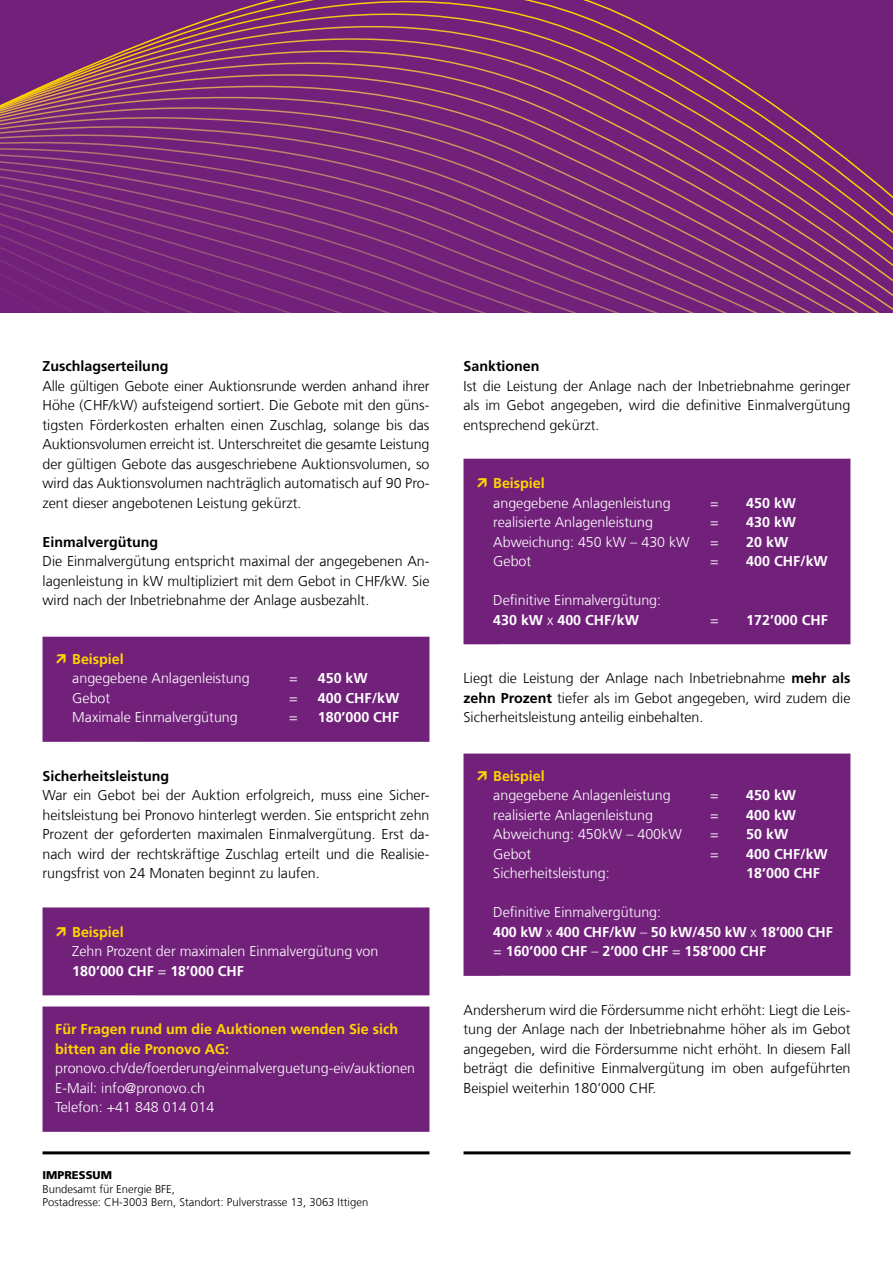
<style>
.page{position:relative;width:893px;height:1263px;background:#fff}
.page>*{position:absolute;margin:0;border:0;box-sizing:border-box;transform-origin:0 0}
.t1{font:300 14.25px/19.5px "Frutiger LT Com";color:#000;text-align:justify}
.t2{font:300 14.25px/19.5px "Frutiger LT Com";color:#fff}
.t3{font:700 14.25px/19.5px "Frutiger LT Com";color:#fff}
.t4{font:700 14.25px/19.5px "Frutiger LT Com";color:#ffd500}
.t5{font:700 14.25px "Frutiger LT Com";color:#000}
.t6{font:300 11.25px/13.5px "Frutiger LT Com";color:#000}
.t7{font:900 11.25px "Frutiger LT Com";color:#000}
.s1{font-weight:700}
.s2{font-weight:300}
</style>
<div class="page">
<svg style="left:0;top:0;width:893px;height:313px;background:#7a2c76"></svg>
<hr style="left:43px;top:1151px;width:386px;height:3px;background:#000">
<hr style="left:463px;top:1151px;width:387px;height:3px;background:#000">
<div style="left:463px;top:459px;width:387px;height:185px;background:#72217b"></div>
<div style="left:463px;top:753px;width:387px;height:223px;background:#72217b"></div>
<div style="left:43px;top:1006px;width:386px;height:126px;background:#72217b"></div>
<div style="left:43px;top:907px;width:386px;height:88px;background:#72217b"></div>
<svg style="left:477px;top:478px;width:10px;height:10px"></svg>
<svg style="left:477px;top:771px;width:10px;height:9px"></svg>
<div style="left:43px;top:637px;width:386px;height:105px;background:#72217b"></div>
<p class="t5" style="left:43px;top:358px;width:127px">Zuschlagserteilung</p>
<p class="t1" style="left:43px;top:376px;width:388px">Alle gültigen Gebote einer Auktionsrunde werden anhand ihrer Höhe (CHF/kW) aufsteigend sortiert. Die Gebote mit den güns&shy;tigsten Förderkosten erhalten einen Zuschlag, solange bis das Auktionsvolumen erreicht ist. Unterschreitet die gesamte Leistung der gültigen Gebote das ausgeschriebene Auktionsvolumen, so wird das Auktionsvolumen nachträglich automatisch auf 90 Pro&shy;zent dieser angebotenen Leistung gekürzt.</p>
<p class="t5" style="left:43px;top:533px;width:117px">Einmalvergütung</p>
<p class="t1" style="left:43px;top:552px;width:388px">Die Einmalvergütung entspricht maximal der angegebenen An&shy;lagenleistung in kW multipliziert mit dem Gebot in CHF/kW. Sie wird nach der Inbetriebnahme der Anlage ausbezahlt.</p>
<p class="t4" style="left:72px;top:649px;width:53px">Beispiel</p>
<p class="t2" style="left:72px;top:669px;width:179px">angegebene Anlagenleistung</p>
<p class="t2" style="left:289px;top:669px;width:10px">=</p>
<p class="t3" style="left:318px;top:669px;width:51px">450 kW</p>
<p class="t2" style="left:72px;top:688px;width:40px">Gebot</p>
<p class="t2" style="left:289px;top:688px;width:10px">=</p>
<p class="t3" style="left:318px;top:688px;width:83px">400 CHF/kW</p>
<p class="t2" style="left:72px;top:708px;width:167px">Maximale Einmalvergütung</p>
<p class="t2" style="left:289px;top:708px;width:10px">=</p>
<p class="t3" style="left:318px;top:708px;width:83px">180’000 CHF</p>
<p class="t5" style="left:43px;top:767px;width:128px">Sicherheitsleistung</p>
<p class="t1" style="left:43px;top:786px;width:388px">War ein Gebot bei der Auktion erfolgreich, muss eine Sicher&shy;heitsleistung bei Pronovo hinterlegt werden. Sie entspricht zehn Prozent der geforderten maximalen Einmalvergütung. Erst da&shy;nach wird der rechtskräftige Zuschlag erteilt und die Realisie&shy;rungsfrist von 24 Monaten beginnt zu laufen.</p>
<p class="t4" style="left:72px;top:922px;width:53px">Beispiel</p>
<p class="t2" style="left:72px;top:942px;width:308px">Zehn Prozent der maximalen Einmalvergütung von<br><span class="s1">180’000 CHF</span> = <span class="s1">18’000 CHF</span></p>
<p class="t4" style="left:55px;top:1020px;width:344px">Für Fragen rund um die Auktionen wenden Sie sich bitten an die Pronovo AG:</p>
<p class="t2" style="left:55px;top:1059px;width:361px">pronovo.ch/de/foerderung/einmalverguetung-eiv/auktionen<br>E-Mail: info@pronovo.ch<br>Telefon: +41 848 014 014</p>
<p class="t7" style="left:43px;top:1169px;width:71px">IMPRESSUM</p>
<p class="t6" style="left:43px;top:1182px;width:327px">Bundesamt für Energie BFE,<br>Postadresse: CH-3003 Bern, Standort: Pulverstrasse 13, 3063 Ittigen</p>
<p class="t5" style="left:463px;top:358px;width:78px">Sanktionen</p>
<p class="t1" style="left:463px;top:376px;width:388px">Ist die Leistung der Anlage nach der Inbetriebnahme geringer als im Gebot angegeben, wird die definitive Einmalvergütung entsprechend gekürzt.</p>
<p class="t4" style="left:493px;top:474px;width:53px">Beispiel</p>
<p class="t2" style="left:493px;top:493px;width:179px">angegebene Anlagenleistung</p>
<p class="t2" style="left:710px;top:493px;width:10px">=</p>
<p class="t3" style="left:746px;top:493px;width:51px">450 kW</p>
<p class="t2" style="left:493px;top:513px;width:161px">realisierte Anlagenleistung</p>
<p class="t2" style="left:710px;top:513px;width:10px">=</p>
<p class="t3" style="left:746px;top:513px;width:51px">430 kW</p>
<p class="t2" style="left:493px;top:532px;width:198px">Abweichung: 450 kW – 430 kW</p>
<p class="t2" style="left:710px;top:532px;width:10px">=</p>
<p class="t3" style="left:746px;top:532px;width:43px">20 kW</p>
<p class="t2" style="left:493px;top:552px;width:40px">Gebot</p>
<p class="t2" style="left:710px;top:552px;width:10px">=</p>
<p class="t3" style="left:746px;top:552px;width:83px">400 CHF/kW</p>
<p class="t2" style="left:493px;top:591px;width:169px">Definitive Einmalvergütung:<br><span class="s1">430 kW</span> x <span class="s1">400 CHF/kW</span></p>
<p class="t2" style="left:710px;top:610px;width:10px">=</p>
<p class="t3" style="left:746px;top:610px;width:83px">172’000 CHF</p>
<p class="t1" style="left:463px;top:669px;width:388px">Liegt die Leistung der Anlage nach Inbetriebnahme <span class="s1">mehr als zehn Prozent</span> tiefer als im Gebot angegeben, wird zudem die Sicherheitsleistung anteilig einbehalten.</p>
<p class="t4" style="left:493px;top:766px;width:53px">Beispiel</p>
<p class="t2" style="left:493px;top:786px;width:179px">angegebene Anlagenleistung</p>
<p class="t2" style="left:710px;top:786px;width:10px">=</p>
<p class="t3" style="left:746px;top:786px;width:51px">450 kW</p>
<p class="t2" style="left:493px;top:805px;width:161px">realisierte Anlagenleistung</p>
<p class="t2" style="left:710px;top:805px;width:10px">=</p>
<p class="t3" style="left:746px;top:805px;width:51px">400 kW</p>
<p class="t2" style="left:493px;top:825px;width:190px">Abweichung: 450kW – 400kW</p>
<p class="t2" style="left:710px;top:825px;width:10px">=</p>
<p class="t3" style="left:746px;top:825px;width:43px">50 kW</p>
<p class="t2" style="left:493px;top:844px;width:40px">Gebot</p>
<p class="t2" style="left:710px;top:844px;width:10px">=</p>
<p class="t3" style="left:746px;top:844px;width:83px">400 CHF/kW</p>
<p class="t2" style="left:493px;top:864px;width:118px">Sicherheitsleistung:</p>
<p class="t3" style="left:746px;top:864px;width:75px">18’000 CHF</p>
<p class="t3" style="left:493px;top:903px;width:341px"><span class="s2">Definitive Einmalvergütung:<br></span>400 kW <span class="s2">x</span> 400 CHF/kW <span class="s2">–</span> 50 kW/450 kW <span class="s2">x</span> 18’000 CHF <span class="s2">=</span> 160’000 CHF <span class="s2">–</span> 2’000 CHF <span class="s2">=</span> 158’000 CHF</p>
<p class="t1" style="left:463px;top:1000px;width:388px">Andersherum wird die Fördersumme nicht erhöht: Liegt die Leis&shy;tung der Anlage nach der Inbetriebnahme höher als im Gebot angegeben, wird die Fördersumme nicht erhöht. In diesem Fall beträgt die definitive Einmalvergütung im oben aufgeführten Beispiel weiterhin 180’000 CHF.</p>
</div>
